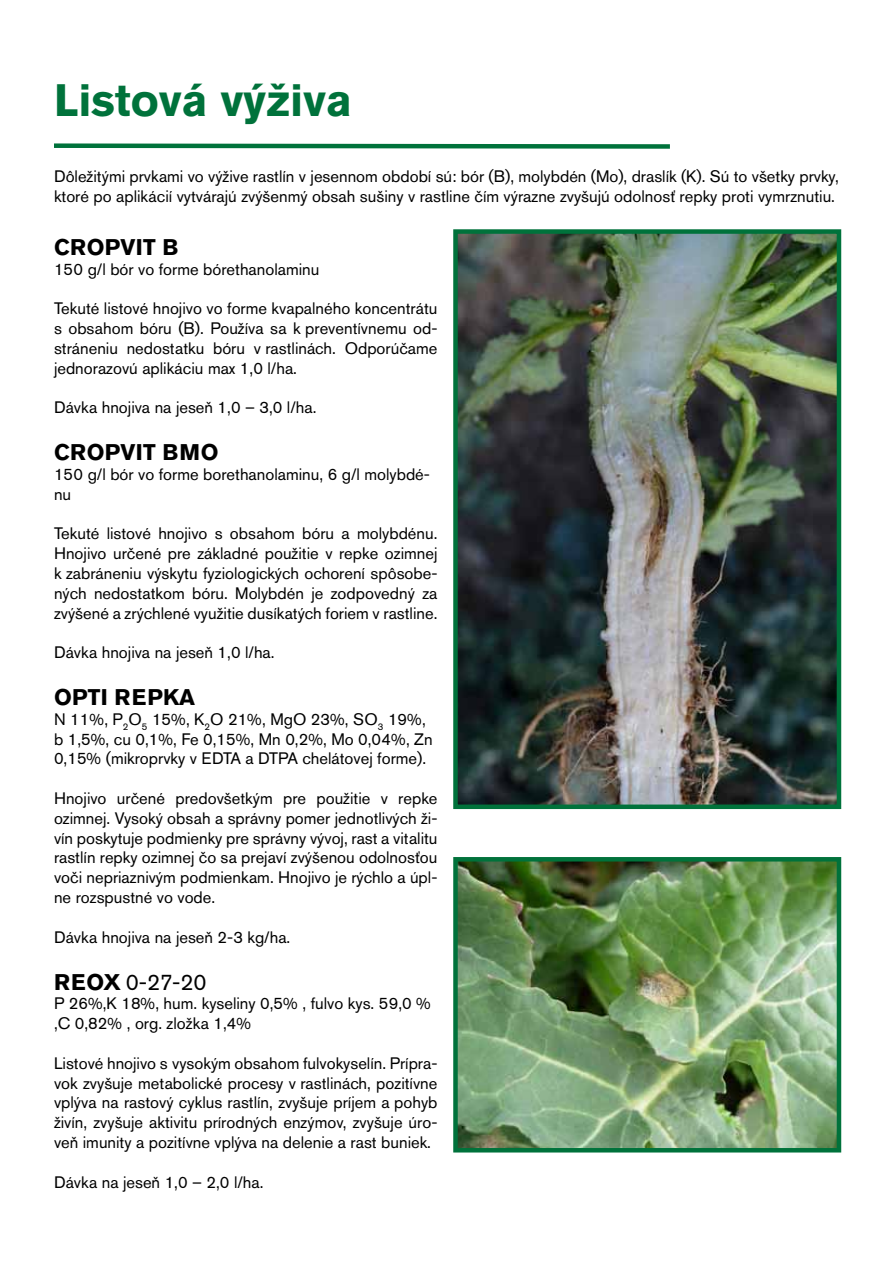
<style>
.page{position:relative;width:893px;height:1263px;background:#fff}
.page>*{position:absolute;margin:0;border:0;box-sizing:border-box;transform-origin:0 0}
.t1{font:700 45px "Akzidenz Grotesk Pro";color:#00723b}
.t2{font:700 22.5px "Akzidenz Grotesk Pro";letter-spacing:.02em;color:#000}
.t3{font:22.5px "Akzidenz Grotesk Pro";color:#000}
.t4{font:16.5px/19.8px "Akzidenz Grotesk Pro";color:#000;text-align:justify}
.s1{font-weight:700}
</style>
<div class="page">
<img style="left:458px;top:862px;width:378px;height:285px">
<div style="left:453px;top:857px;width:388px;height:295px;border:4px solid #00723b"></div>
<img style="left:458px;top:234px;width:378px;height:570px">
<div style="left:453px;top:229px;width:388px;height:580px;border:4px solid #00723b"></div>
<svg style="left:54px;top:143px;width:616px;height:6px;background:#3f956b"></svg>
<h1 class="t1" style="left:54px;top:71px;width:300px">Listová výživa</h1>
<p class="t4" style="left:54px;top:167px;width:786px">Dôležitými prvkami vo výžive rastlín v jesennom období sú: bór (B), molybdén (Mo), draslík (K). Sú to všetky prvky, ktoré po aplikácií vytvárajú zvýšenmý obsah sušiny v rastline čím výrazne zvyšujú odolnosť repky proti vymrznutiu.</p>
<h2 class="t2" style="left:54px;top:233px;width:48px">CROPVI</h2>
<h2 class="t2" style="left:143px;top:233px;width:35px">T B</h2>
<p class="t4" style="left:54px;top:259px;width:267px">150 g/l bór vo forme bórethanolaminu</p>
<p class="t4" style="left:54px;top:299px;width:385px">Tekuté listové hnojivo vo forme kvapalného koncentrátu s obsahom bóru (B). Používa sa k preventívnemu od&shy;stráneniu nedostatku bóru v rastlinách. Odporúčame jednorazovú aplikáciu max 1,0 l/ha.</p>
<p class="t4" style="left:54px;top:398px;width:264px">Dávka hnojiva na jeseň 1,0 – 3,0 l/ha.</p>
<h2 class="t2" style="left:54px;top:438px;width:48px">CROPVI</h2>
<h2 class="t2" style="left:143px;top:438px;width:77px">T BM o</h2>
<p class="t4" style="left:54px;top:464px;width:377px">150 g/l bór vo forme borethanolaminu, 6 g/l molybdé&shy;nu</p>
<p class="t4" style="left:54px;top:524px;width:385px">Tekuté listové hnojivo s obsahom bóru a molybdénu.<br>Hnojivo určené pre základné použitie v repke ozimnej k zabráneniu výskytu fyziologických ochorení spôsobe&shy;ných nedostatkom bóru. Molybdén je zodpovedný za zvýšené a zrýchlené využitie dusíkatých foriem v rastline.</p>
<p class="t4" style="left:54px;top:642px;width:222px">Dávka hnojiva na jeseň 1,0 l/ha.</p>
<h2 class="t2" style="left:54px;top:683px;width:95px">OPTI REPKA</h2>
<p class="t4" style="left:54px;top:709px;width:380px;text-align:left">N 11%, P<sub>2</sub>O<sub>5</sub> 15%, K<sub>2</sub>O 21%, MgO 23%, SO<sub>3</sub> 19%, b 1,5%, cu 0,1%, Fe 0,15%, Mn 0,2%, Mo 0,04%, Zn<br>0,15% (mikroprvky v E DTA a DTPA chelátovej forme).</p>
<p class="t4" style="left:54px;top:788px;width:385px">Hnojivo určené predovšetkým pre použitie v repke ozimnej. Vysoký obsah a správny pomer jednotlivých ži&shy;vín poskytuje podmienky pre správny vývoj, rast a vitalitu rastlín repky ozimnej čo sa prejaví zvýšenou odolnosťou voči nepriaznivým podmienkam. Hnojivo je rýchlo a úpl&shy;ne rozspustné vo vode.</p>
<p class="t4" style="left:54px;top:927px;width:238px">Dávka hnojiva na jeseň 2-3 kg/ha.</p>
<h2 class="t3" style="left:54px;top:967px;width:154px"><span class="s1">REOX</span> 0-27-20</h2>
<p class="t4" style="left:54px;top:993px;width:379px">P 26%,K 18%, hum. kyseliny 0,5% , fulvo kys. 59,0 % ,C 0,82% , org. zložka 1,4%</p>
<p class="t4" style="left:54px;top:1053px;width:385px">Listové hnojivo s vysokým obsahom fulvokyselín. Prípra&shy;vok zvyšuje metabolické procesy v rastlinách, pozitívne vplýva na rastový cyklus rastlín, zvyšuje príjem a pohyb živín, zvyšuje aktivitu prírodných enzýmov, zvyšuje úro&shy;veň imunity a pozitívne vplýva na delenie a rast buniek.</p>
<p class="t4" style="left:54px;top:1172px;width:211px">Dávka na jeseň 1,0 – 2,0 l/ha.</p>
</div>
